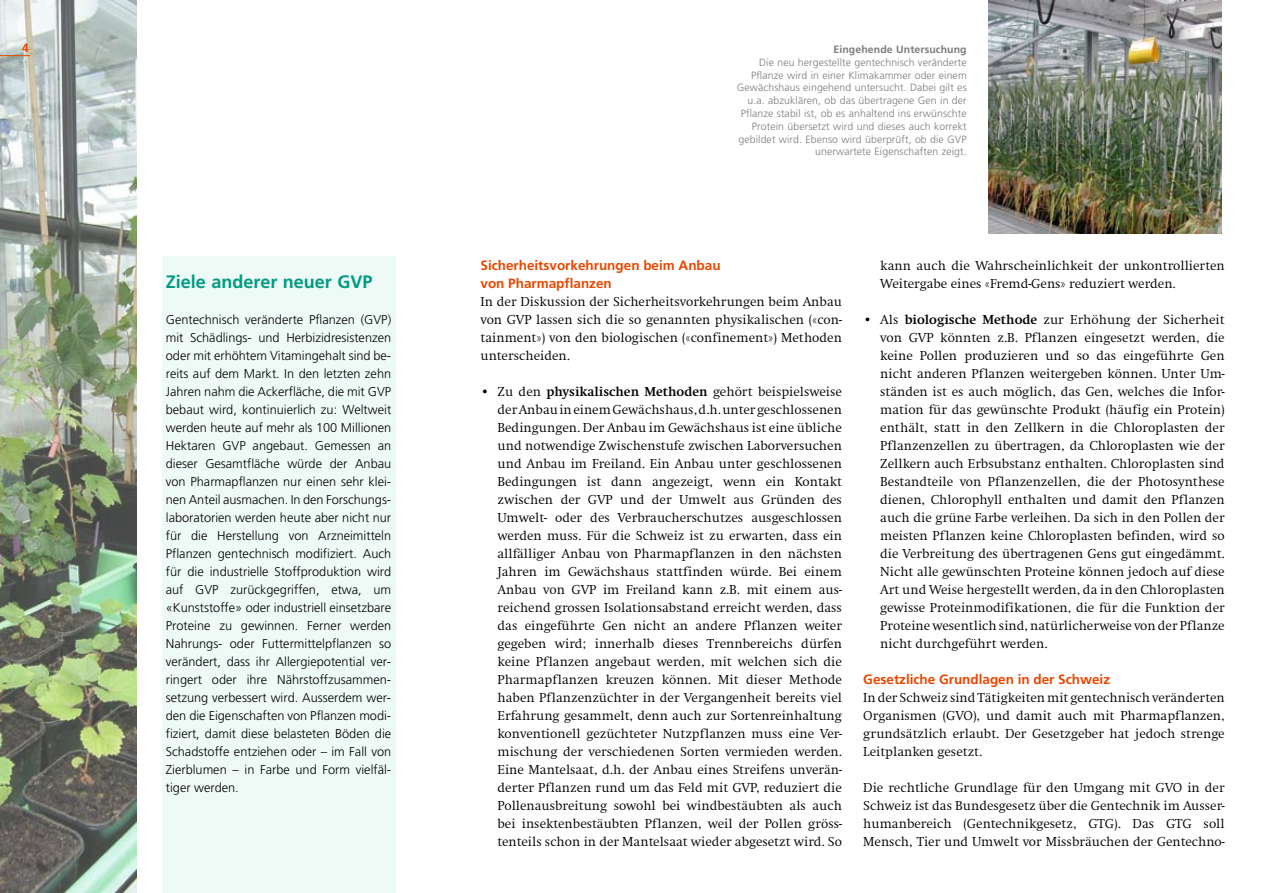
<style>
.page{position:relative;width:1263px;height:893px;background:#fff}
.page>*{position:absolute;margin:0;border:0;box-sizing:border-box;transform-origin:0 0}
.t1{font:700 18px "Frutiger";color:#009b82}
.t2{font:300 13.5px/18px "Swift";color:#000;text-align:justify}
.t3{font:700 13.5px/18px "Frutiger";color:#e84800}
.t4{font:300 12.75px/18px "Frutiger";color:#000;text-align:justify}
.t5{font:300 10.5px/12.8px "Frutiger";letter-spacing:.01em;color:#7a7b7d;text-align:right}
.t6{font:700 10.5px "Frutiger";letter-spacing:.01em;color:#7a7b7d}
.s1{font-weight:700}
</style>
<div class="page">
<img style="left:0;top:0;width:136px;height:893px">
<img style="left:988px;top:0;width:234px;height:234px">
<div style="left:162px;top:257px;width:233px;height:636px;background:#eefaf6"></div>
<hr style="left:0;top:55px;width:30px;height:1px;background:#e84800">
<svg style="left:22px;top:44px;width:7px;height:8px"></svg>
<h1 class="t1" style="left:166px;top:271px;width:208px">Ziele anderer neuer GVP</h1>
<p class="t4" style="left:166px;top:311px;width:227px">Gentechnisch veränderte Pflanzen (GVP) mit Schädlings- und Herbizidresistenzen oder mit erhöhtem Vitamingehalt sind be&shy;reits auf dem Markt. In den letzten zehn Jahren nahm die Ackerfläche, die mit GVP bebaut wird, kontinuierlich zu: Weltweit werden heute auf mehr als 100 Millionen Hektaren GVP angebaut. Gemessen an dieser Gesamtfläche würde der Anbau von Pharmapflanzen nur einen sehr klei&shy;nen Anteil ausmachen. In den Forschungs&shy;laboratorien werden heute aber nicht nur für die Herstellung von Arzneimitteln Pflanzen gentechnisch modifiziert. Auch für die industrielle Stoffproduktion wird auf GVP zurückgegriffen, etwa, um «Kunst--stoffe» oder industriell einsetzbare Proteine zu gewinnen. Ferner werden Nah- rungs- oder Futtermittelpflanzen so verändert, dass ihr Allergiepotential ver&shy;ringert oder ihre Nährstoffzusammen&shy;setzung verbessert wird. Ausserdem wer&shy;den die Eigenschaften von Pflanzen modi&shy;fiziert, damit diese belasteten Böden die Schadstoffe entziehen oder – im Fall von Zierblumen – in Farbe und Form vielfäl&shy;tiger werden.</p>
<p class="t6" style="left:833px;top:43px;width:135px">Eingehende Untersuchung</p>
<p class="t5" style="left:737px;top:56px;width:231px">Die neu hergestellte gentechnisch veränderte Pflanze wird in einer Klimakammer oder einem Ge-wächs-haus eingehend untersucht. Dabei gilt es u.a. abzuklären, ob das übertragene Gen in der Pflanze stabil ist, ob es anhaltend ins erwünschte Protein übersetzt wird und dieses auch korrekt gebildet wird. Ebenso wird überprüft, ob die GVP unerwartete Eigenschaften zeigt.</p>
<p class="t3" style="left:480px;top:256px;width:242px">Sicherheitsvorkehrungen beim Anbau von Pharmapflanzen</p>
<p class="t2" style="left:480px;top:293px;width:363px">In der Diskussion der Sicherheitsvorkehrungen beim Anbau von GVP lassen sich die so genannten physikalischen («con&shy;tain-ment») von den biologischen («confinement») Metho-den unterscheiden.</p>
<p class="t2" style="left:497px;top:383px;width:346px;text-indent:-17px">• Zu den <span class="s1">physikalischen Methoden</span> gehört beispielsweise der Anbau in einem Gewächshaus, d.h. unter geschlossenen Bedingungen. Der Anbau im Gewächshaus ist eine übliche und notwendige Zwischenstufe zwischen Laborversuchen und Anbau im Freiland. Ein Anbau unter geschlossenen Bedingungen ist dann angezeigt, wenn ein Kontakt zwischen der GVP und der Umwelt aus Gründen des Um-welt- oder des Verbraucherschutzes ausgeschlossen werden muss. Für die Schweiz ist zu erwarten, dass ein allfälliger Anbau von Pharmapflanzen in den nächsten Jahren im Gewächshaus stattfinden würde. Bei einem Anbau von GVP im Freiland kann z.B. mit einem aus&shy;reichend grossen Isolationsabstand erreicht werden, dass das eingeführte Gen nicht an andere Pflanzen weiter gegeben wird; innerhalb dieses Trennbereichs dürfen keine Pflanzen angebaut werden, mit welchen sich die Pharmapflanzen kreuzen können. Mit dieser Methode haben Pflanzenzüchter in der Vergangenheit bereits viel Erfahrung gesammelt, denn auch zur Sortenreinhaltung konventionell gezüchteter Nutzpflanzen muss eine Ver&shy;mischung der verschiedenen Sorten vermieden werden.<br>Eine Mantelsaat, d.h. der Anbau eines Streifens unverän&shy;derter Pflanzen rund um das Feld mit GVP, reduziert die Pollenausbreitung sowohl bei windbestäubten als auch bei insektenbestäubten Pflanzen, weil der Pollen gröss&shy;tenteils schon in der Mantelsaat wieder abgesetzt wird. So</p>
<p class="t2" style="left:880px;top:257px;width:346px">kann auch die Wahrscheinlichkeit der unkontrol-lierten<br>Weitergabe eines «Fremd-Gens» reduziert werden.</p>
<p class="t2" style="left:880px;top:311px;width:346px;text-align:left;text-indent:-17px">• Als <span class="s1">biologische Methode</span> zur Erhöhung der Sicherheit von GVP könnten z.B. Pflanzen eingesetzt werden, die keine Pollen produzieren und so das eingeführte Gen nicht anderen Pflanzen weitergeben können. Unter Um-- stän-den ist es auch möglich, das Gen, welches die Infor&shy;mation für das gewünschte Produkt (häufig ein Protein) enthält, statt in den Zellkern in die Chloroplasten der Pflan-zenzellen zu übertragen, da Chloroplasten wie der Zellkern auch Erbsubstanz enthalten. Chloroplasten sind Bestandteile von Pflanzenzellen, die der Photosynthese dienen, Chlorophyll enthalten und damit den Pflanzen auch die grüne Farbe verleihen. Da sich in den Pollen der meisten Pflanzen keine Chloroplasten befinden, wird so die Verbreitung des übertragenen Gens gut eingedämmt.<br>Nicht alle gewünschten Proteine können jedoch auf diese Art und Weise hergestellt werden, da in den Chloroplasten gewisse Proteinmodifikationen, die für die Funktion der Proteine wesentlich sind, natürlicherweise von der Pflanze nicht durchgeführt werden.</p>
<p class="t3" style="left:863px;top:670px;width:248px">Gesetzliche Grundlagen in der Schweiz</p>
<p class="t2" style="left:863px;top:689px;width:363px">In der Schweiz sind Tätigkeiten mit gentechnisch veränderten Organismen (GVO), und damit auch mit Pharmapflanzen, grundsätzlich erlaubt. Der Gesetzgeber hat jedoch strenge Leitplanken gesetzt.</p>
<p class="t2" style="left:863px;top:779px;width:363px">Die rechtliche Grundlage für den Umgang mit GVO in der Schweiz ist das Bundesgesetz über die Gentechnik im Ausser&shy;humanbereich (Gentechnikgesetz, GTG). Das GTG soll Mensch, Tier und Umwelt vor Missbräuchen der Gentechno-</p>
</div>
